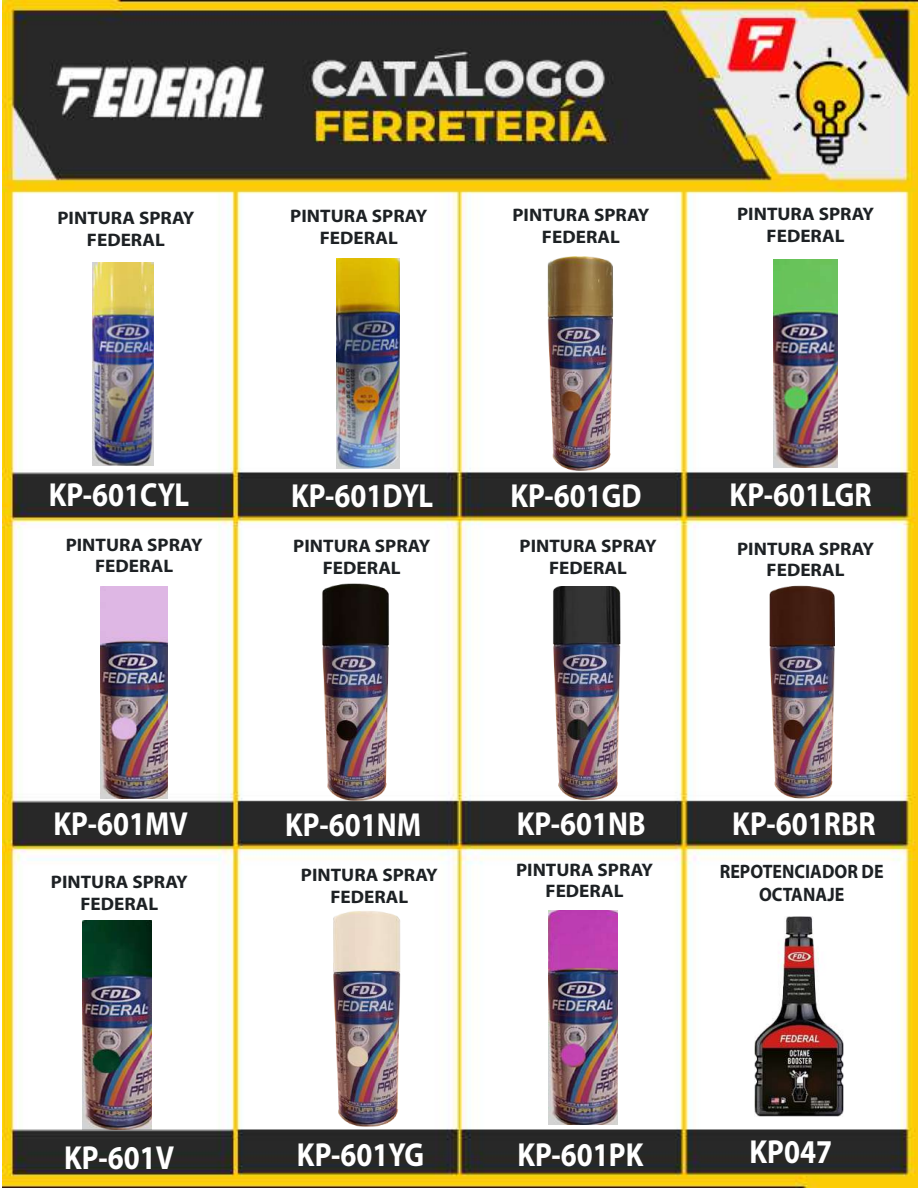
<style>
.page{position:relative;width:918px;height:1188px;background:#fff}
.page>*{position:absolute;margin:0;border:0;box-sizing:border-box;transform-origin:0 0}
.t1{font:33.45px "Myriad Variable Concept";letter-spacing:.195em;color:#fff;scale:.86 1}
.t2{font:19.5px/23.4px "Myriad Variable Concept";letter-spacing:.235em;color:#1d2124;text-align:center;scale:.92 1}
.t3{font:18.15px/21.8px "Myriad Variable Concept";letter-spacing:.22em;color:#1d2124;text-align:center;scale:1.06 1}
</style>
<div class="page">
<img style="left:3px;top:0;width:915px;height:1188px">
<img style="left:336px;top:259px;width:63px;height:210px">
<img style="left:508px;top:245px;width:149px;height:231px">
<img style="left:774px;top:260px;width:64px;height:208px">
<img style="left:101px;top:586px;width:67px;height:212px">
<img style="left:312px;top:582px;width:85px;height:227px">
<img style="left:545px;top:587px;width:86px;height:220px">
<img style="left:762px;top:583px;width:79px;height:218px">
<img style="left:83px;top:920px;width:69px;height:209px">
<img style="left:291px;top:907px;width:148px;height:221px">
<img style="left:549px;top:911px;width:69px;height:214px">
<img style="left:754px;top:917px;width:90px;height:199px">
<img style="left:93px;top:262px;width:60px;height:203px">
<p class="t3" style="left:57px;top:207px;width:127px">PINTURA SPRAY<br>FEDERAL</p>
<h1 class="t1" style="left:49px;top:475px;width:159px">KP-601CYL</h1>
<p class="t3" style="left:290px;top:205px;width:127px">PINTURA SPRAY<br>FEDERAL</p>
<p class="t3" style="left:512px;top:204px;width:127px">PINTURA SPRAY<br>FEDERAL</p>
<p class="t3" style="left:737px;top:203px;width:127px">PINTURA SPRAY<br>FEDERAL</p>
<h1 class="t1" style="left:291px;top:476px;width:161px">KP-601DYL</h1>
<h1 class="t1" style="left:510px;top:476px;width:145px">KP-601GD</h1>
<h1 class="t1" style="left:730px;top:475px;width:159px">KP-601LGR</h1>
<p class="t3" style="left:66px;top:534px;width:127px">PINTURA SPRAY<br>FEDERAL</p>
<p class="t3" style="left:293px;top:535px;width:127px">PINTURA SPRAY<br>FEDERAL</p>
<p class="t3" style="left:520px;top:535px;width:127px">PINTURA SPRAY<br>FEDERAL</p>
<p class="t3" style="left:737px;top:538px;width:127px">PINTURA SPRAY<br>FEDERAL</p>
<h1 class="t1" style="left:54px;top:805px;width:150px">KP-601MV</h1>
<h1 class="t1" style="left:285px;top:806px;width:151px">KP-601NM</h1>
<h1 class="t1" style="left:517px;top:805px;width:144px">KP-601NB</h1>
<h1 class="t1" style="left:732px;top:805px;width:161px">KP-601RBR</h1>
<p class="t3" style="left:51px;top:871px;width:127px">PINTURA SPRAY<br>FEDERAL</p>
<p class="t3" style="left:301px;top:864px;width:127px">PINTURA SPRAY<br>FEDERAL</p>
<p class="t3" style="left:516px;top:859px;width:127px">PINTURA SPRAY<br>FEDERAL</p>
<p class="t2" style="left:720px;top:860px;width:176px">REPOTENCIADOR DE<br>OCTANAJE</p>
<h1 class="t1" style="left:64px;top:1138px;width:122px">KP-601V</h1>
<h1 class="t1" style="left:297px;top:1135px;width:141px">KP-601YG</h1>
<h1 class="t1" style="left:517px;top:1135px;width:140px">KP-601PK</h1>
<h1 class="t1" style="left:750px;top:1132px;width:91px">KP047</h1>
</div>
